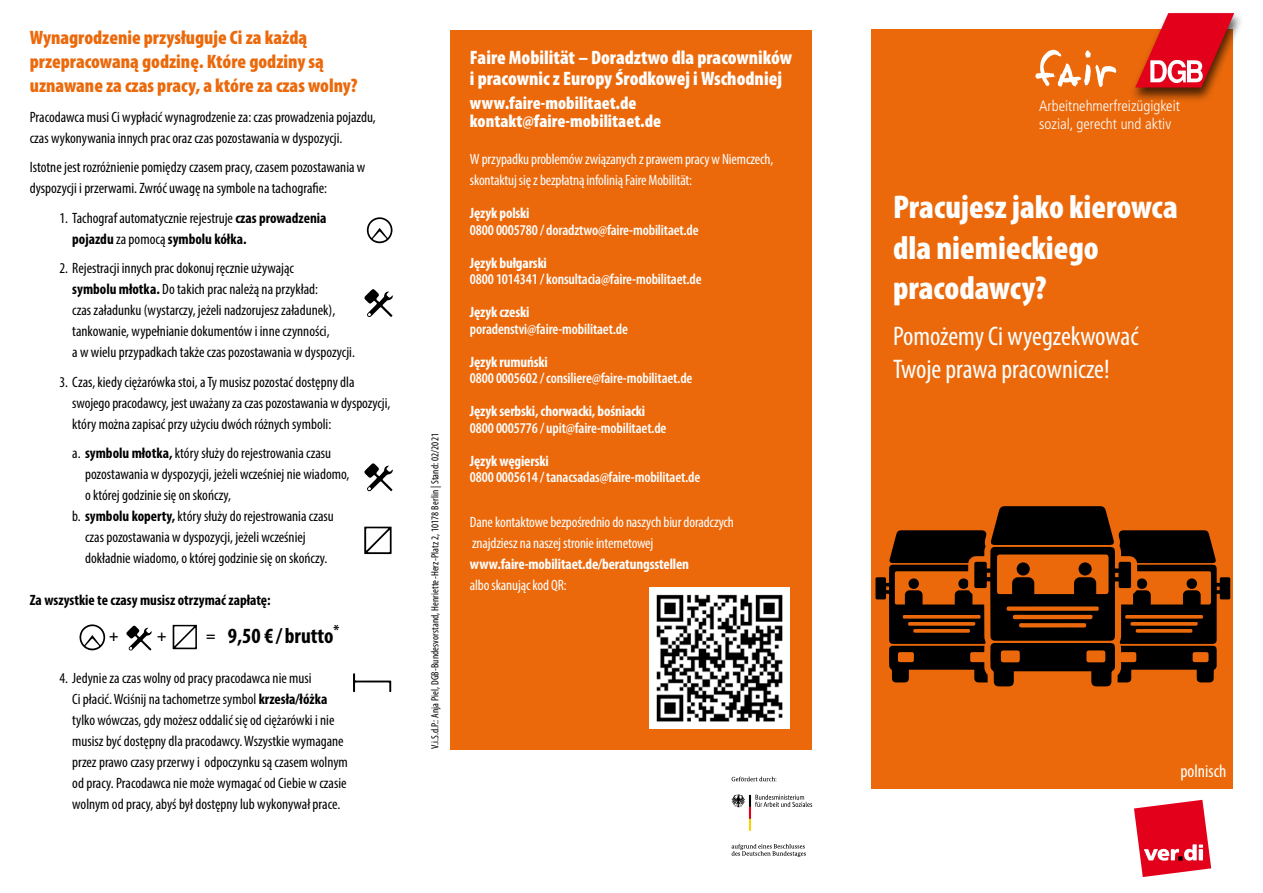
<style>
.page{position:relative;width:1263px;height:893px;background:#fff}
.page>*{position:absolute;margin:0;border:0;box-sizing:border-box;transform-origin:0 0}
.t1{font:900 condensed 33px/40.5px "Myriad Pro";color:#fff}
.t2{font:condensed 27px/33px "Myriad Pro";letter-spacing:-.005em;color:#fff}
.t3{font:700 condensed 21.75px "Myriad Pro";color:#000}
.t4{font:900 condensed 19.5px/24px "Myriad Pro";color:#eb690b}
.t5{font:900 condensed 19.5px/21px "Myriad Pro";color:#fff}
.t6{font:900 condensed 18px/18px "Myriad Pro";color:#fff}
.t7{font:condensed 18px "Myriad Pro";color:#fff}
.t8{font:700 condensed 15.75px "Myriad Pro";color:#000}
.t9{font:condensed 15px/21px "Myriad Pro";color:#000}
.t10{font:600 condensed 15px "Myriad Pro";letter-spacing:-.01em;color:#fff}
.t11{font:condensed 15px/21px "Myriad Pro";letter-spacing:-.01em;color:#fff}
.t12{font:700 condensed 15px "Myriad Pro";letter-spacing:-.01em;color:#fff}
.t13{font:300 condensed 15px/18px "Frutiger";color:#fff}
.t14{font:700 condensed 15px "Myriad Pro";color:#000}
.t15{font:condensed 10.5px "Myriad Pro";letter-spacing:.01em;color:#000}
.s1{font-weight:700}
.s2{font-size:15.75px}
</style>
<div class="page">
<div style="left:872px;top:30px;width:361px;height:759px;background:#eb690b"></div>
<div style="left:451px;top:30px;width:361px;height:719px;background:#eb690b"></div>
<div style="left:1129px;top:11px;width:115px;height:91px;background:#000;opacity:.7"></div>
<svg style="left:1135px;top:13px;width:99px;height:75px"></svg>
<svg style="left:1134px;top:800px;width:77px;height:77px"></svg>
<svg style="left:1035px;top:50px;width:81px;height:37px"></svg>
<svg style="left:732px;top:777px;width:44px;height:4px"></svg>
<svg style="left:732px;top:844px;width:74px;height:13px"></svg>
<svg style="left:731px;top:794px;width:81px;height:37px"></svg>
<svg style="left:173px;top:625px;width:24px;height:24px"></svg>
<svg style="left:79px;top:624px;width:27px;height:26px"></svg>
<svg style="left:126px;top:625px;width:26px;height:26px"></svg>
<svg style="left:364px;top:527px;width:28px;height:27px"></svg>
<svg style="left:367px;top:217px;width:26px;height:26px"></svg>
<svg style="left:364px;top:463px;width:29px;height:28px"></svg>
<svg style="left:364px;top:289px;width:29px;height:28px"></svg>
<svg style="left:353px;top:673px;width:38px;height:19px"></svg>
<img style="left:649px;top:588px;width:141px;height:140px">
<svg style="left:875px;top:506px;width:355px;height:181px"></svg>
<div style="left:997px;top:555px;width:111px;height:39px;background:#eb690b;border-radius:3px"></div>
<div style="left:1074px;top:577px;width:22px;height:22px;background:#000;border-radius:6px"></div>
<div style="left:1078px;top:562px;width:14px;height:13px;background:#000;border-radius:50%"></div>
<div style="left:1012px;top:577px;width:22px;height:22px;background:#000;border-radius:6px"></div>
<div style="left:1017px;top:562px;width:13px;height:13px;background:#000;border-radius:50%"></div>
<h3 class="t4" style="left:30px;top:25px;width:329px">Wynagrodzenie przysługuje Ci za każdą przepracowaną godzinę. Które godziny są uznawane za czas pracy, a które za czas wolny?</h3>
<p class="t9" style="left:30px;top:106px;width:348px">Pracodawca musi Ci wypłacić wynagrodzenie za: czas prowadzenia pojazdu, czas wykonywania innych prac oraz czas pozostawania w dyspozycji.</p>
<p class="t9" style="left:30px;top:157px;width:337px">Istotne jest rozróżnienie pomiędzy czasem pracy, czasem pozostawania w dyspozycji i przerwami. Zwróć uwagę na symbole na tachografie:</p>
<p class="t9" style="left:72px;top:207px;width:256px;text-indent:-13px">1. Tachograf automatycznie rejestruje <span class="s1">czas prowadzenia pojazdu</span> za pomocą <span class="s1">symbolu kółka.</span></p>
<p class="t9" style="left:72px;top:258px;width:284px;text-indent:-13px">2. Rejestracji innych prac dokonuj ręcznie używając<br><span class="s1">symbolu młotka.</span> Do takich prac należą na przykład:<br>czas załadunku (wystarczy, jeżeli nadzorujesz załadunek), tankowanie, wypełnianie dokumentów i inne czynności,<br>a w wielu przypadkach także czas pozostawania w dyspozycji.</p>
<p class="t9" style="left:72px;top:371px;width:320px;text-indent:-13px">3. Czas, kiedy ciężarówka stoi, a Ty musisz pozostać dostępny dla swojego pracodawcy, jest uważany za czas pozostawania w dyspozycji, który można zapisać przy użyciu dwóch różnych symboli:</p>
<p class="t9" style="left:72px;top:443px;width:260px">a. <span class="s1">symbolu młotka,</span> który służy do rejestrowania czasu</p>
<p class="t9" style="left:85px;top:464px;width:266px">pozostawania w dyspozycji, jeżeli wcześniej nie wiadomo,</p>
<p class="t9" style="left:85px;top:485px;width:147px">o której godzinie się on skończy,</p>
<p class="t9" style="left:72px;top:506px;width:263px">b. <span class="s1">symbolu koperty,</span> który służy do rejestrowania czasu</p>
<p class="t9" style="left:85px;top:527px;width:222px">czas pozostawania w dyspozycji, jeżeli wcześniej</p>
<p class="t9" style="left:85px;top:548px;width:244px">dokładnie wiadomo, o której godzinie się on skończy.</p>
<p class="t14" style="left:30px;top:591px;width:242px">Za wszystkie te czasy musisz otrzymać zapłatę:</p>
<p class="t8" style="left:109px;top:626px;width:11px">+</p>
<p class="t8" style="left:157px;top:626px;width:11px">+</p>
<h3 class="t3" style="left:206px;top:622px;width:135px"><span class="s2">=</span> 9,50 € / brutto<sup>*</sup></h3>
<p class="t9" style="left:72px;top:668px;width:277px;text-indent:-13px">4. Jedynie za czas wolny od pracy pracodawca nie musi<br>Ci płacić. Wciśnij na tachometrze symbol <span class="s1">krzesła/łóżka </span>tylko wówczas, gdy możesz oddalić się od ciężarówki i nie musisz być dostępny dla pracodawcy. Wszystkie wymagane przez prawo czasy przerwy i odpoczynku są czasem wolnym od pracy. Pracodawca nie może wymagać od Ciebie w czasie wolnym od pracy, abyś był dostępny lub wykonywał prace.</p>
<p class="t15" style="left:429px;top:749px;width:317px;rotate:-90deg">V.i.S.d.P.: Anja Piel, DGB-Bundesvorstand, Henriette-Herz-Platz 2, 10178 Berlin | Stand: 02/2021</p>
<h3 class="t5" style="left:470px;top:46px;width:324px">Faire Mobilität – Doradztwo dla pracowników i pracownic z Europy Środkowej i Wschodniej</h3>
<p class="t6" style="left:470px;top:93px;width:193px">www.faire-mobilitaet.de kontakt@faire-mobilitaet.de</p>
<p class="t11" style="left:470px;top:149px;width:305px">W przypadku problemów związanych z prawem pracy w Niemczech, skontaktuj się z bezpłatną infolinią Faire Mobilität:</p>
<p class="t12" style="left:470px;top:204px;width:61px">Język polski</p>
<p class="t10" style="left:470px;top:221px;width:230px">0800 0005780 / doradztwo@faire-mobilitaet.de</p>
<p class="t12" style="left:470px;top:254px;width:79px">Język bułgarski</p>
<p class="t10" style="left:470px;top:270px;width:233px">0800 1014341 / konsultacia@faire-mobilitaet.de</p>
<p class="t12" style="left:470px;top:303px;width:61px">Język czeski</p>
<p class="t10" style="left:470px;top:320px;width:160px">poradenstvi@faire-mobilitaet.de</p>
<p class="t12" style="left:470px;top:353px;width:79px">Język rumuński</p>
<p class="t10" style="left:470px;top:369px;width:224px">0800 0005602 / consiliere@faire-mobilitaet.de</p>
<p class="t12" style="left:470px;top:402px;width:177px">Język serbski, chorwacki, bośniacki</p>
<p class="t10" style="left:470px;top:419px;width:198px">0800 0005776 / upit@faire-mobilitaet.de</p>
<p class="t12" style="left:470px;top:452px;width:80px">Język węgierski</p>
<p class="t10" style="left:470px;top:468px;width:232px">0800 0005614 / tanacsadas@faire-mobilitaet.de</p>
<p class="t11" style="left:470px;top:512px;width:266px">Dane kontaktowe bezpośrednio do naszych biur doradczych znajdziesz na naszej stronie internetowej</p>
<p class="t12" style="left:470px;top:555px;width:221px">www.faire-mobilitaet.de/beratungsstellen</p>
<p class="t11" style="left:470px;top:575px;width:98px">albo skanując kod QR:</p>
<p class="t13" style="left:1039px;top:97px;width:142px">Arbeitnehmerfreizügigkeit sozial, gerecht und aktiv</p>
<h1 class="t1" style="left:893px;top:186px;width:286px">Pracujesz jako kierowca dla niemieckiego pracodawcy?</h1>
<h2 class="t2" style="left:893px;top:319px;width:247px">Pomożemy Ci wyegzekwować<br>Twoje prawa pracownicze!</h2>
<p class="t7" style="left:1180px;top:760px;width:48px">polnisch</p>
</div>
